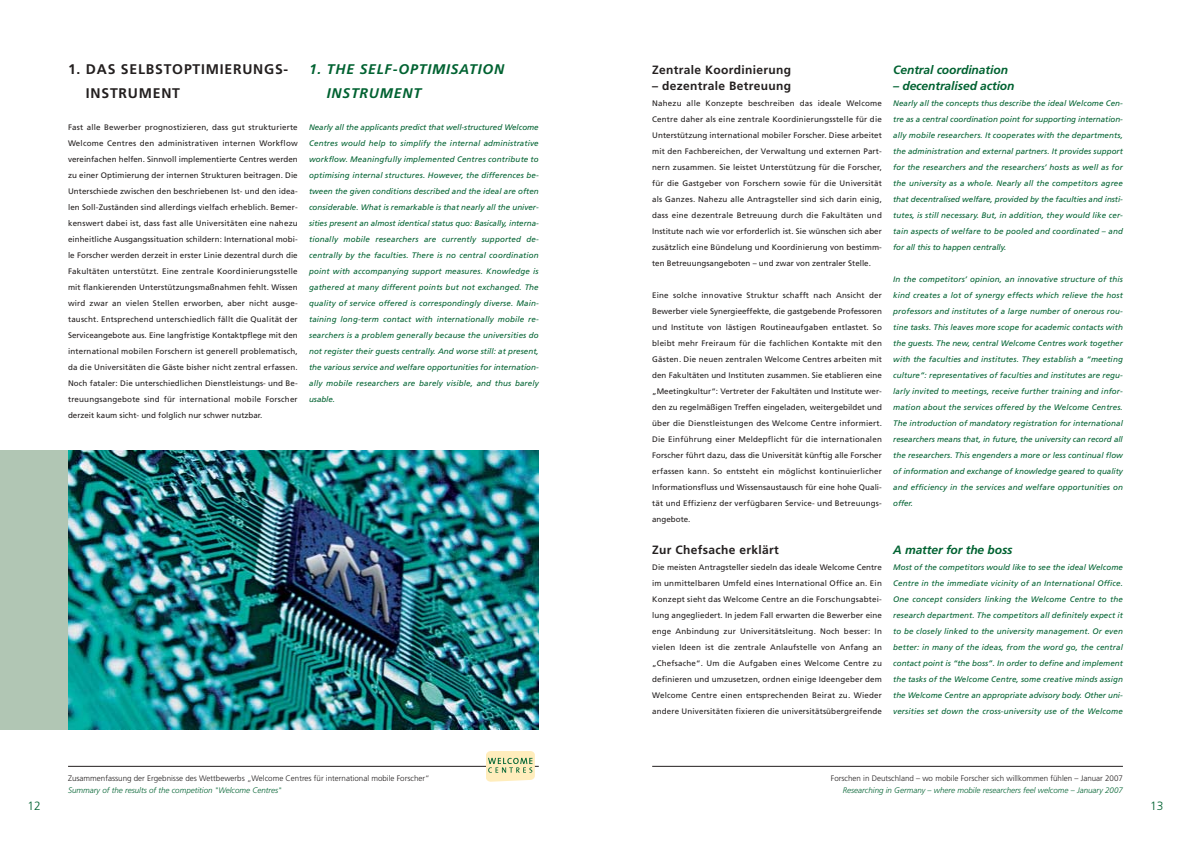
<style>
.page{position:relative;width:1191px;height:842px;background:#fff}
.page>*{position:absolute;margin:0;border:0;box-sizing:border-box;transform-origin:0 0}
.t1{font:700 14px/24px "Frutiger";letter-spacing:.055em;color:#231f1f}
.t2{font:italic 700 14px/24px "Frutiger";letter-spacing:.055em;color:#006231}
.t3{font:700 12px "Frutiger";letter-spacing:.03em;color:#231f1f}
.t4{font:italic 700 12px "Frutiger";letter-spacing:-.005em;color:#006231}
.t5{font:300 12px "Frutiger";color:#006231}
.t6{font:8px/16px "Frutiger";color:#231f1f;text-align:justify}
.t7{font:italic 8px/16px "Frutiger";letter-spacing:.015em;color:#006231;text-align:justify}
.t8{font:300 8px "Frutiger";color:#231f1f}
.t9{font:italic 300 8px "Frutiger";color:#006231}
</style>
<div class="page">
<div style="left:0;top:450px;width:74px;height:279px;background:#b1c6b4"></div>
<hr style="left:652px;top:766px;width:471px;height:1px;background:#231f1f">
<hr style="left:68px;top:766px;width:471px;height:1px;background:#231f1f">
<img style="left:68px;top:450px;width:471px;height:279px">
<svg style="left:486px;top:751px;width:49px;height:31px;background:#e3dfb0"></svg>
<h1 class="t1" style="left:86px;top:58px;width:204px;text-indent:-18px">1. DAS SELBSTOPTIMIERUNGS-<br>INSTRUMENT</h1>
<p class="t6" style="left:68px;top:119px;width:231px">Fast alle Bewerber prognostizieren, dass gut strukturierte Welcome Centres den administrativen internen Workflow vereinfachen helfen. Sinnvoll implementierte Centres werden zu einer Optimierung der internen Strukturen beitragen. Die Unterschiede zwischen den beschriebenen Ist- und den idea&shy;len Soll-Zuständen sind allerdings vielfach erheblich. Bemer&shy;kenswert dabei ist, dass fast alle Universitäten eine nahezu einheitliche Ausgangssituation schildern: International mobi&shy;le Forscher werden derzeit in erster Linie dezentral durch die Fakultäten unterstützt. Eine zentrale Koordinierungsstelle mit flankierenden Unterstützungsmaßnahmen fehlt. Wissen wird zwar an vielen Stellen erworben, aber nicht ausge&shy;tauscht. Entsprechend unterschiedlich fällt die Qualität der Serviceangebote aus. Eine langfristige Kontaktpflege mit den international mobilen Forschern ist generell problematisch, da die Universitäten die Gäste bisher nicht zentral erfassen.<br>Noch fataler: Die unterschiedlichen Dienstleistungs- und Be&shy;treuungsangebote sind für international mobile Forscher derzeit kaum sicht- und folglich nur schwer nutzbar.</p>
<h1 class="t2" style="left:327px;top:58px;width:179px;text-indent:-18px">1. THE SELF-OPTIMISATION<br>INSTRUMENT</h1>
<p class="t7" style="left:309px;top:119px;width:231px">Nearly all the applicants predict that well-structured Welcome Centres would help to simplify the internal administrative workflow. Meaningfully implemented Centres contribute to optimising internal structures. However, the differences be&shy;tween the given conditions described and the ideal are often considerable. What is remarkable is that nearly all the univer&shy;sities present an almost identical status quo: Basically, interna&shy;tionally mobile researchers are currently supported de&shy;centrally by the faculties. There is no central coordination point with accompanying support measures. Knowledge is gathered at many different points but not exchanged. The quality of service offered is correspondingly diverse. Main&shy;taining long-term contact with internationally mobile re&shy;searchers is a problem generally because the universities do not register their guests centrally. And worse still: at present, the various service and welfare opportunities for internation&shy;ally mobile researchers are barely visible, and thus barely usable.</p>
<h2 class="t5" style="left:27px;top:801px;width:15px">12</h2>
<p class="t8" style="left:68px;top:775px;width:363px">Zusammenfassung der Ergebnisse des Wettbewerbs „Welcome Centres für international mobile Forscher“</p>
<p class="t9" style="left:68px;top:787px;width:215px">Summary of the results of the competition "Welcome Centres"</p>
<h2 class="t3" style="left:652px;top:65px;width:140px">Zentrale Koordinierung</h2>
<h2 class="t3" style="left:652px;top:81px;width:140px">– dezentrale Betreuung</h2>
<p class="t6" style="left:652px;top:95px;width:231px">Nahezu alle Konzepte beschreiben das ideale Welcome Centre daher als eine zentrale Koordinierungsstelle für die Unterstützung international mobiler Forscher. Diese arbeitet mit den Fachbereichen, der Verwaltung und externen Part&shy;nern zusammen. Sie leistet Unterstützung für die Forscher, für die Gastgeber von Forschern sowie für die Universität als Ganzes. Nahezu alle Antragsteller sind sich darin einig, dass eine dezentrale Betreuung durch die Fakultäten und Institute nach wie vor erforderlich ist. Sie wünschen sich aber zusätzlich eine Bündelung und Koordinierung von bestimm&shy;ten Betreuungsangeboten – und zwar von zentraler Stelle.</p>
<p class="t6" style="left:652px;top:287px;width:231px">Eine solche innovative Struktur schafft nach Ansicht der Bewerber viele Synergieeffekte, die gastgebende Professoren und Institute von lästigen Routineaufgaben entlastet. So bleibt mehr Freiraum für die fachlichen Kontakte mit den Gästen. Die neuen zentralen Welcome Centres arbeiten mit den Fakultäten und Instituten zusammen. Sie etablieren eine „Meetingkultur“: Vertreter der Fakultäten und Institute wer&shy;den zu regelmäßigen Treffen eingeladen, weitergebildet und über die Dienstleistungen des Welcome Centre informiert.<br>Die Einführung einer Meldepflicht für die internationalen Forscher führt dazu, dass die Universität künftig alle Forscher erfassen kann. So entsteht ein möglichst kontinuierlicher Informationsfluss und Wissensaustausch für eine hohe Quali&shy;tät und Effizienz der verfügbaren Service- und Betreuungs&shy;angebote.</p>
<h2 class="t3" style="left:652px;top:545px;width:128px">Zur Chefsache erklärt</h2>
<p class="t6" style="left:652px;top:559px;width:231px">Die meisten Antragsteller siedeln das ideale Welcome Centre im unmittelbaren Umfeld eines International Office an. Ein Konzept sieht das Welcome Centre an die Forschungsabtei&shy;lung angegliedert. In jedem Fall erwarten die Bewerber eine enge Anbindung zur Universitätsleitung. Noch besser: In vielen Ideen ist die zentrale Anlaufstelle von Anfang an „Chefsache“. Um die Aufgaben eines Welcome Centre zu definieren und umzusetzen, ordnen einige Ideengeber dem Welcome Centre einen entsprechenden Beirat zu. Wieder andere Universitäten fixieren die universitätsübergreifende</p>
<h2 class="t4" style="left:893px;top:65px;width:116px">Central coordination</h2>
<h2 class="t4" style="left:893px;top:81px;width:123px">– decentralised action</h2>
<p class="t7" style="left:893px;top:95px;width:231px">Nearly all the concepts thus describe the ideal Welcome Cen&shy;tre as a central coordination point for supporting internation&shy;ally mobile researchers. It cooperates with the departments, the administration and external partners. It provides support for the researchers and the researchers’ hosts as well as for the university as a whole. Nearly all the competitors agree that decentralised welfare, provided by the faculties and insti&shy;tutes, is still necessary. But, in addition, they would like cer&shy;tain aspects of welfare to be pooled and coordinated – and for all this to happen centrally.</p>
<p class="t7" style="left:893px;top:271px;width:231px">In the competitors’ opinion, an innovative structure of this kind creates a lot of synergy effects which relieve the host professors and institutes of a large number of onerous rou&shy;tine tasks. This leaves more scope for academic contacts with the guests. The new, central Welcome Centres work together with the faculties and institutes. They establish a “meeting culture”: representatives of faculties and institutes are regu&shy;larly invited to meetings, receive further training and infor&shy;mation about the services offered by the Welcome Centres.<br>The introduction of mandatory registration for international researchers means that, in future, the university can record all the researchers. This engenders a more or less continual flow of information and exchange of knowledge geared to quality and efficiency in the services and welfare opportunities on offer.</p>
<h2 class="t4" style="left:893px;top:545px;width:121px">A matter for the boss</h2>
<p class="t7" style="left:893px;top:559px;width:231px">Most of the competitors would like to see the ideal Welcome Centre in the immediate vicinity of an International Office.<br>One concept considers linking the Welcome Centre to the research department. The competitors all definitely expect it to be closely linked to the university management. Or even better: in many of the ideas, from the word go, the central contact point is “the boss”. In order to define and implement the tasks of the Welcome Centre, some creative minds assign the Welcome Centre an appropriate advisory body. Other uni&shy;versities set down the cross-university use of the Welcome</p>
<p class="t8" style="left:831px;top:775px;width:293px">Forschen in Deutschland – wo mobile Forscher sich willkommen fühlen – Januar 2007</p>
<p class="t9" style="left:842px;top:787px;width:282px">Researching in Germany – where mobile researchers feel welcome – January 2007</p>
<h2 class="t5" style="left:1150px;top:801px;width:15px">13</h2>
</div>
